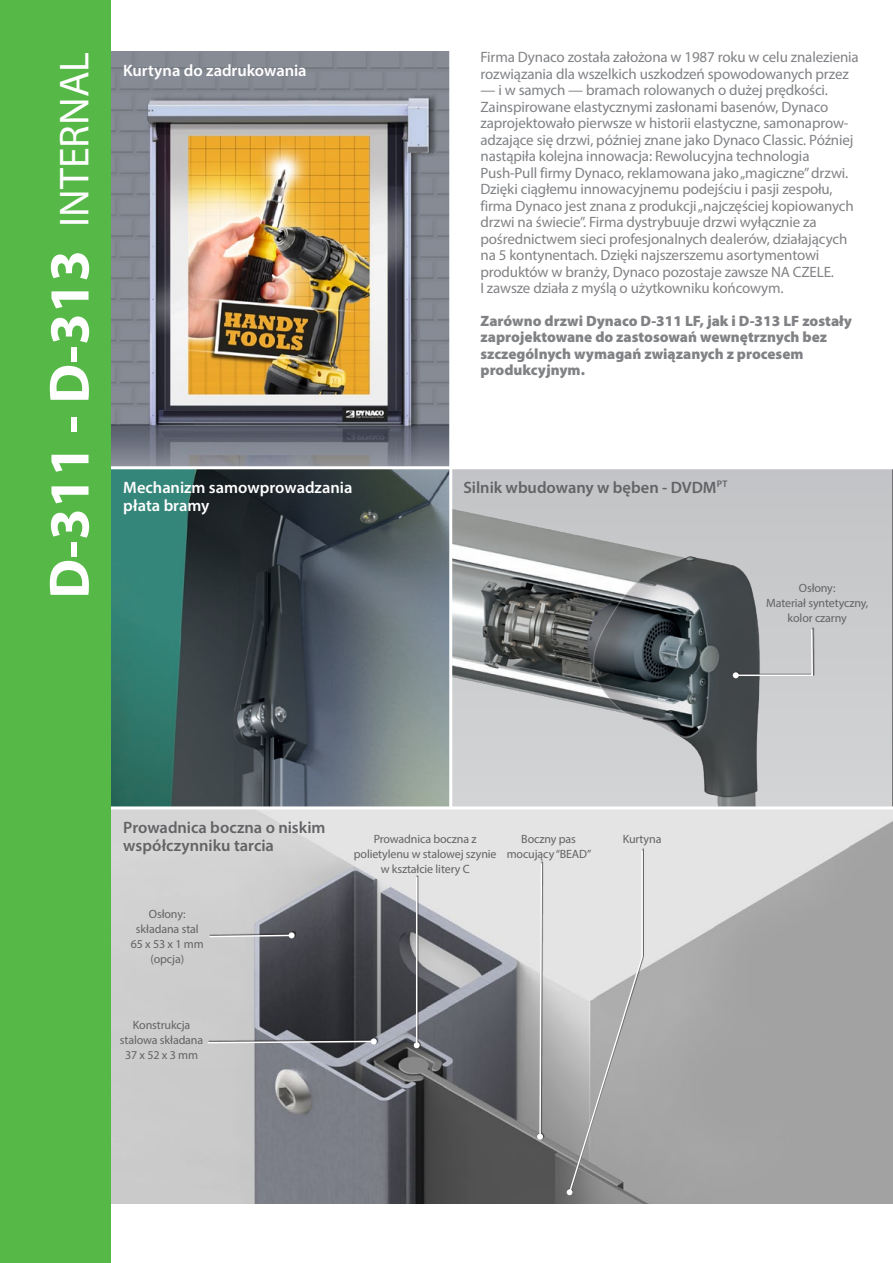
<style>
.page{position:relative;width:893px;height:1263px;background:#fff}
.page>*{position:absolute;margin:0;border:0;box-sizing:border-box;transform-origin:0 0}
.t1{font:700 57px "Myriad Pro";color:#fff}
.Didascalia_Foto{font:600 16.5px/18px "Myriad Pro";letter-spacing:-.005em;color:#636366}
.Didascalia_Foto-2{font:600 16.5px "Myriad Pro";letter-spacing:-.005em;color:#fff}
.Body_10_-_intro_pola{font:15px/16.5px "Myriad Pro";letter-spacing:-.01em;color:#808285}
.Body_10{font:900 15px/16.5px "Myriad Pro";color:#808285}
.t2{font:12px/15px "Myriad Pro";letter-spacing:-.01em;color:#636366;text-align:center}
.s1{font-weight:400;font-size:42px}
</style>
<div class="page">
<img style="left:111px;top:51px;width:338px;height:415px">
<img style="left:111px;top:809px;width:782px;height:394px">
<div style="left:451px;top:468px;width:442px;height:340px;background:#c3c4c7"></div>
<img style="left:453px;top:509px;width:438px;height:297px">
<svg style="left:111px;top:469px;width:338px;height:337px;background:#475f61"></svg>
<hr style="left:111px;top:466px;width:782px;height:3px;background:#fff">
<hr style="left:111px;top:806px;width:782px;height:3px;background:#fff">
<hr style="left:449px;top:51px;width:3px;height:757px;background:#fff">
<div style="left:0;top:0;width:111px;height:1263px;background:#56b947"></div>
<svg style="left:733px;top:628px;width:81px;height:50px"></svg>
<div style="left:414px;top:875px;width:7px;height:173px;background:#231f20;opacity:.75"></div>
<hr style="left:416px;top:877px;width:1px;height:168px;background:#fff">
<svg style="left:414px;top:1042px;width:6px;height:6px"></svg>
<svg style="left:567px;top:849px;width:77px;height:346px;background:#bfbfbf"></svg>
<div style="left:209px;top:930px;width:87px;height:8px;background:#231f20;opacity:.75"></div>
<svg style="left:208px;top:932px;width:87px;height:6px"></svg>
<div style="left:208px;top:1036px;width:170px;height:8px;background:#231f20;opacity:.75"></div>
<svg style="left:206px;top:1038px;width:171px;height:6px"></svg>
<div style="left:537px;top:861px;width:7px;height:278px;background:#231f20;opacity:.75"></div>
<svg style="left:537px;top:862px;width:6px;height:278px"></svg>
<p class="t1" style="left:32px;top:599px;width:548px;rotate:-90deg">D-311 - D-313 <span class="s1">INTERNAL</span></p>
<p class="Didascalia_Foto-2" style="left:123px;top:60px;width:185px">Kurtyna do zadrukowania</p>
<p class="Body_10_-_intro_pola" style="left:480px;top:49px;width:380px">Firma Dynaco została założona w 1987 roku w celu znalezienia rozwiązania dla wszelkich uszkodzeń spowodowanych przez</p>
<p class="Body_10_-_intro_pola" style="left:480px;top:82px;width:375px">— i w samych — bramach rolowanych o dużej prędkości.<br>Zainspirowane elastycznymi zasłonami basenów, Dynaco zaprojektowało pierwsze w historii elastyczne, samonaprow&shy;adzające się drzwi, później znane jako Dynaco Classic. Później nastąpiła kolejna innowacja: Rewolucyjna technologia Push-Pull firmy Dynaco, reklamowana jako „magiczne” drzwi.<br>Dzięki ciągłemu innowacyjnemu podejściu i pasji zespołu, firma Dynaco jest znana z produkcji „najczęściej kopiowanych drzwi na świecie”. Firma dystrybuuje drzwi wyłącznie za pośrednictwem sieci profesjonalnych dealerów, działających na 5 kontynentach. Dzięki najszerszemu asortymentowi produktów w branży, Dynaco pozostaje zawsze NA CZELE.<br>I zawsze działa z myślą o użytkowniku końcowym.</p>
<p class="Body_10" style="left:480px;top:312px;width:373px">Zarówno drzwi Dynaco D-311 LF, jak i D-313 LF zostały zaprojektowane do zastosowań wewnętrznych bez szczególnych wymagań związanych z procesem produkcyjnym.</p>
<p class="Didascalia_Foto-2" style="left:123px;top:477px;width:231px">Mechanizm samowprowadzania</p>
<p class="Didascalia_Foto" style="left:463px;top:478px;width:265px">Silnik wbudowany w bęben - DVDM<sup>PT</sup></p>
<p class="Didascalia_Foto-2" style="left:123px;top:495px;width:88px">płata bramy</p>
<p class="t2" style="left:766px;top:580px;width:104px">Osłony:<br>Materiał syntetyczny, kolor czarny</p>
<p class="Didascalia_Foto" style="left:123px;top:818px;width:204px">Prowadnica boczna o niskim współczynniku tarcia</p>
<p class="t2" style="left:131px;top:906px;width:75px">Osłony: składana stal<br>65 x 53 x 1 mm (opcja)</p>
<p class="t2" style="left:120px;top:1017px;width:85px">Konstrukcja stalowa składana<br>37 x 52 x 3 mm</p>
<p class="t2" style="left:354px;top:831px;width:144px">Prowadnica boczna z polietylenu w stalowej szynie w kształcie litery C</p>
<p class="t2" style="left:507px;top:831px;width:86px">Boczny pas mocujący “BEAD”</p>
<p class="t2" style="left:623px;top:831px;width:40px">Kurtyna</p>
</div>
